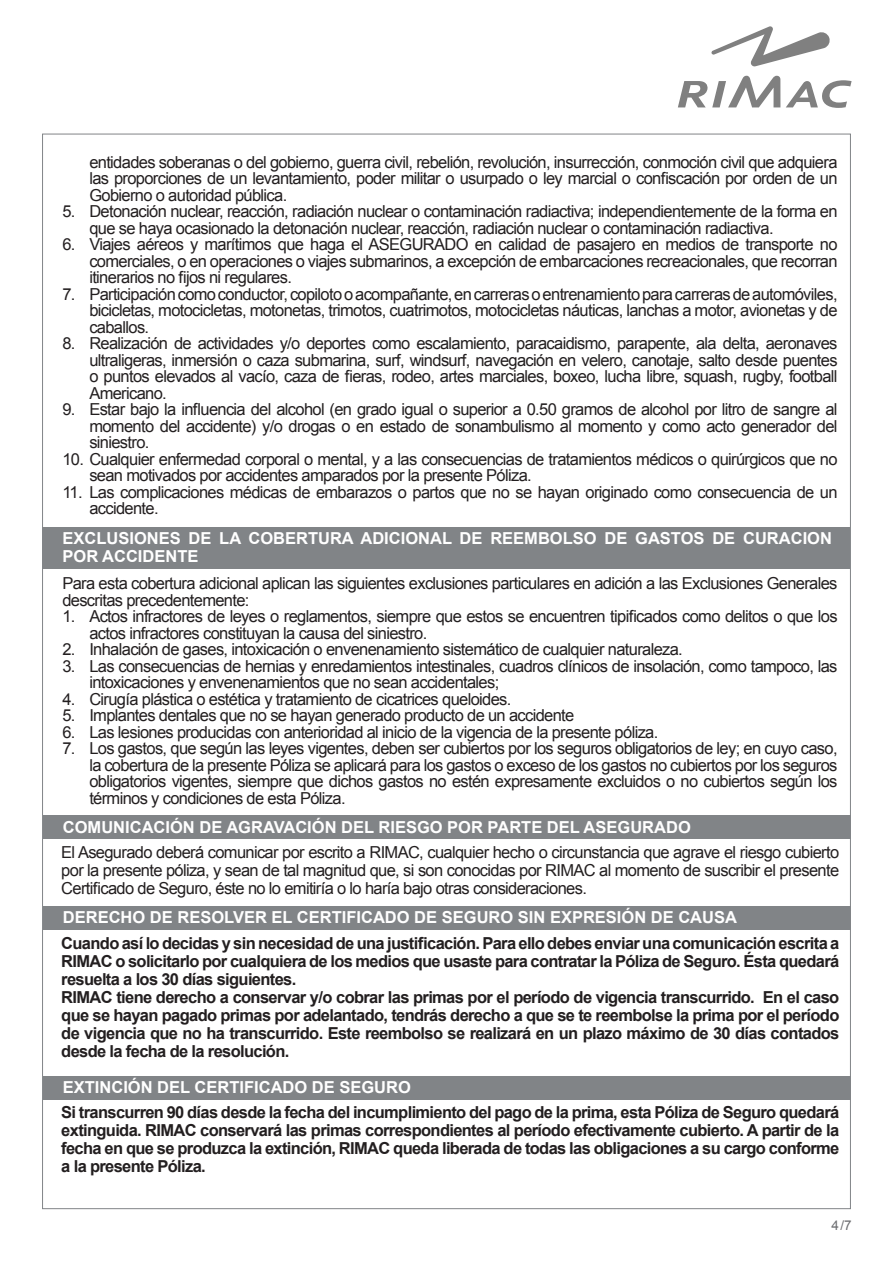
<style>
.page{position:relative;width:893px;height:1263px;background:#fff}
.page>*{position:absolute;margin:0;border:0;box-sizing:border-box;transform-origin:0 0}
.t1{font:16.5px/16.5px "Arial";letter-spacing:-.04em;color:#231f20;text-align:justify}
.t2{font:700 16.5px/18px "Arial";letter-spacing:-.04em;color:#231f20;text-align:justify}
.t3{font:700 16.5px/18px "Arial";color:#fff}
.t4{font:13.5px "Arial";color:#6c6d70}
</style>
<div class="page">
<svg style="left:711px;top:26px;width:119px;height:41px"></svg>
<svg style="left:678px;top:76px;width:174px;height:32px"></svg>
<div style="left:43px;top:528px;width:807px;height:41px;background:#818487"></div>
<div style="left:43px;top:815px;width:808px;height:24px;background:#818487"></div>
<div style="left:43px;top:906px;width:808px;height:24px;background:#818487"></div>
<div style="left:43px;top:1076px;width:808px;height:24px;background:#818487"></div>
<p class="t1" style="left:89px;top:154px;width:750px">entidades soberanas o del gobierno, guerra civil, rebelión, revolución, insurrección, conmoción civil que adquiera las proporciones de un levantamiento, poder militar o usurpado o ley marcial o confiscación por orden de un Gobierno o autoridad pública.</p>
<p class="t1" style="left:89px;top:204px;width:750px;text-indent:-27px">5. Detonación nuclear, reacción, radiación nuclear o contaminación radiactiva; independientemente de la forma en que se haya ocasionado la detonación nuclear, reacción, radiación nuclear o contaminación radiactiva.</p>
<p class="t1" style="left:89px;top:237px;width:750px;text-indent:-27px">6. Viajes aéreos y marítimos que haga el ASEGURADO en calidad de pasajero en medios de transporte no comerciales, o en operaciones o viajes submarinos, a excepción de embarcaciones recreacionales, que recorran itinerarios no fijos ni regulares.</p>
<p class="t1" style="left:89px;top:286px;width:750px;text-indent:-27px">7. Participación como conductor, copiloto o acompañante, en carreras o entrenamiento para carreras de automóviles, bicicletas, motocicletas, motonetas, trimotos, cuatrimotos, motocicletas náuticas, lanchas a motor, avionetas y de caballos.</p>
<p class="t1" style="left:89px;top:336px;width:750px;text-indent:-27px">8. Realización de actividades y/o deportes como escalamiento, paracaidismo, parapente, ala delta, aeronaves ultraligeras, inmersión o caza submarina, surf, windsurf, navegación en velero, canotaje, salto desde puentes o puntos elevados al vacío, caza de fieras, rodeo, artes marciales, boxeo, lucha libre, squash, rugby, football Americano.</p>
<p class="t1" style="left:89px;top:402px;width:750px;text-indent:-27px">9. Estar bajo la influencia del alcohol (en grado igual o superior a 0.50 gramos de alcohol por litro de sangre al momento del accidente) y/o drogas o en estado de sonambulismo al momento y como acto generador del siniestro.</p>
<p class="t1" style="left:89px;top:451px;width:750px;text-indent:-27px">10. Cualquier enfermedad corporal o mental, y a las consecuencias de tratamientos médicos o quirúrgicos que no sean motivados por accidentes amparados por la presente Póliza.</p>
<p class="t1" style="left:89px;top:484px;width:750px;text-indent:-27px">11. Las complicaciones médicas de embarazos o partos que no se hayan originado como consecuencia de un accidente.</p>
<p class="t3" style="left:63px;top:530px;width:771px">EXCLUSIONES DE LA COBERTURA ADICIONAL DE REEMBOLSO DE GASTOS DE CURACION<br>POR ACCIDENTE</p>
<p class="t1" style="left:62px;top:576px;width:777px">Para esta cobertura adicional aplican las siguientes exclusiones particulares en adición a las Exclusiones Generales descritas precedentemente:</p>
<p class="t1" style="left:89px;top:609px;width:750px;text-indent:-27px">1. Actos infractores de leyes o reglamentos, siempre que estos se encuentren tipificados como delitos o que los actos infractores constituyan la causa del siniestro.</p>
<p class="t1" style="left:62px;top:642px;width:622px">2. Inhalación de gases, intoxicación o envenenamiento sistemático de cualquier naturaleza.</p>
<p class="t1" style="left:89px;top:658px;width:750px;text-indent:-27px">3. Las consecuencias de hernias y enredamientos intestinales, cuadros clínicos de insolación, como tampoco, las intoxicaciones y envenenamientos que no sean accidentales;</p>
<p class="t1" style="left:62px;top:691px;width:451px">4. Cirugía plástica o estética y tratamiento de cicatrices queloides.</p>
<p class="t1" style="left:62px;top:708px;width:514px">5. Implantes dentales que no se hayan generado producto de un accidente</p>
<p class="t1" style="left:62px;top:724px;width:597px">6. Las lesiones producidas con anterioridad al inicio de la vigencia de la presente póliza.</p>
<p class="t1" style="left:89px;top:741px;width:750px;text-indent:-27px">7. Los gastos, que según las leyes vigentes, deben ser cubiertos por los seguros obligatorios de ley; en cuyo caso, la cobertura de la presente Póliza se aplicará para los gastos o exceso de los gastos no cubiertos por los seguros obligatorios vigentes, siempre que dichos gastos no estén expresamente excluidos o no cubiertos según los términos y condiciones de esta Póliza.</p>
<p class="t3" style="left:63px;top:818px;width:629px">COMUNICACIÓN DE AGRAVACIÓN DEL RIESGO POR PARTE DEL ASEGURADO</p>
<p class="t1" style="left:61px;top:844px;width:779px;line-height:18px">El Asegurado deberá comunicar por escrito a RIMAC, cualquier hecho o circunstancia que agrave el riesgo cubierto por la presente póliza, y sean de tal magnitud que, si son conocidas por RIMAC al momento de suscribir el presente Certificado de Seguro, éste no lo emitiría o lo haría bajo otras consideraciones.</p>
<p class="t3" style="left:63px;top:909px;width:676px">DERECHO DE RESOLVER EL CERTIFICADO DE SEGURO SIN EXPRESIÓN DE CAUSA</p>
<p class="t2" style="left:61px;top:935px;width:779px">Cuando así lo decidas y sin necesidad de una justificación. Para ello debes enviar una comunicación escrita a RIMAC o solicitarlo por cualquiera de los medios que usaste para contratar la Póliza de Seguro. Ésta quedará resuelta a los 30 días siguientes.</p>
<p class="t2" style="left:61px;top:989px;width:780px">RIMAC tiene derecho a conservar y/o cobrar las primas por el período de vigencia transcurrido. En el caso que se hayan pagado primas por adelantado, tendrás derecho a que se te reembolse la prima por el período de vigencia que no ha transcurrido. Este reembolso se realizará en un plazo máximo de 30 días contados desde la fecha de la resolución.</p>
<p class="t3" style="left:63px;top:1079px;width:350px">EXTINCIÓN DEL CERTIFICADO DE SEGURO</p>
<p class="t2" style="left:61px;top:1104px;width:780px">Si transcurren 90 días desde la fecha del incumplimiento del pago de la prima, esta Póliza de Seguro quedará extinguida. RIMAC conservará las primas correspondientes al período efectivamente cubierto. A partir de la fecha en que se produzca la extinción, RIMAC queda liberada de todas las obligaciones a su cargo conforme a la presente Póliza.</p>
<p class="t4" style="left:832px;top:1217px;width:22px">4/7</p>
</div>
